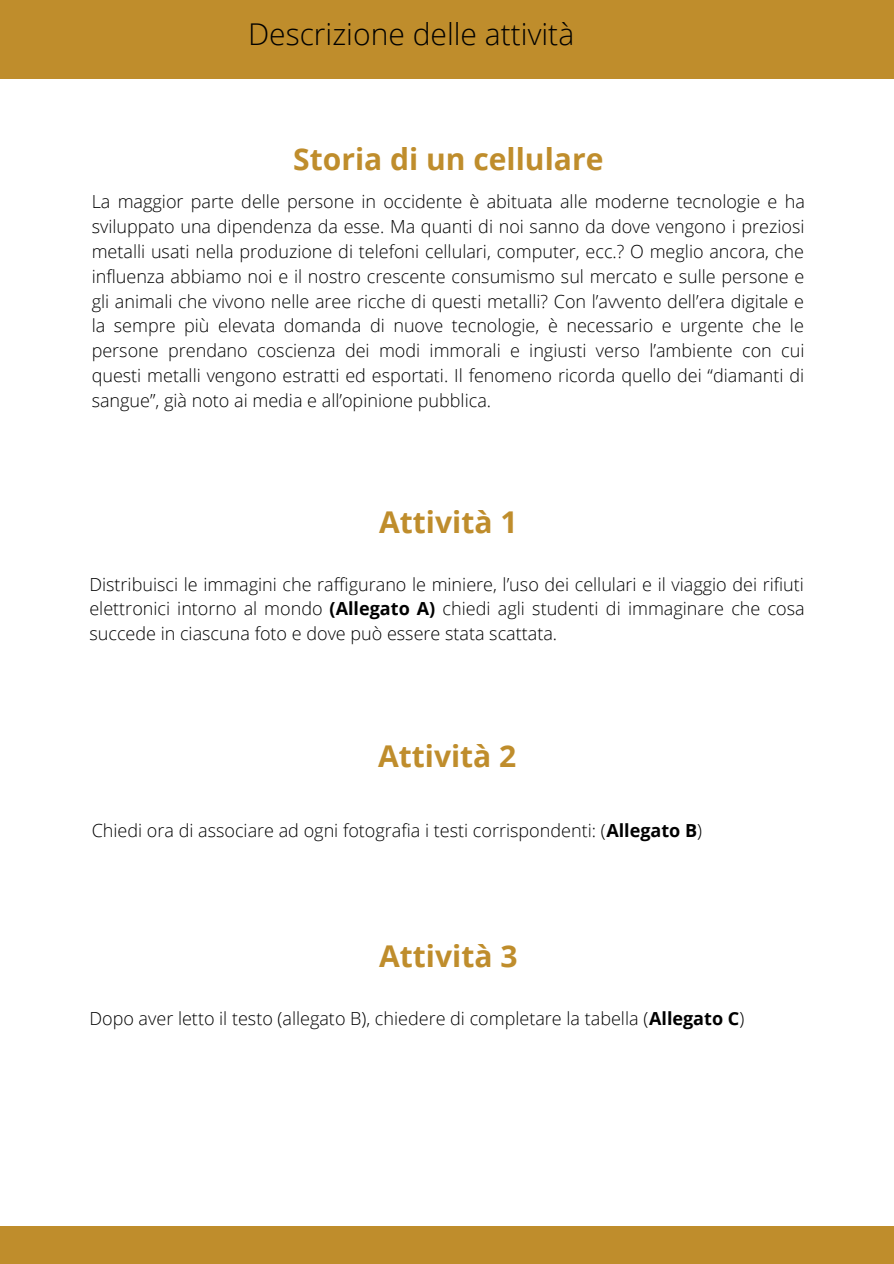
<style>
.page{position:relative;width:894px;height:1264px;background:#fff}
.page>*{position:absolute;margin:0;border:0;box-sizing:border-box;transform-origin:0 0}
.t1{font:700 30px "Open Sans";color:#bf8d2c}
.t2{font:300 30px "Open Sans";color:#000}
.t3{font:300 18px/24.8px "Open Sans";color:#000;text-align:justify}
.s1{font-weight:700}
</style>
<div class="page">
<div style="left:0;top:1226px;width:893px;height:37px;background:#bf8d2c"></div>
<div style="left:0;top:0;width:893px;height:78px;background:#bf8d2c"></div>
<h1 class="t2" style="left:248px;top:13px;width:328px">Descrizione delle attività</h1>
<h1 class="t1" style="left:293px;top:138px;width:311px">Storia di un cellulare</h1>
<p class="t3" style="left:92px;top:189px;width:714px">La maggior parte delle persone in occidente è abituata alle moderne tecnologie e ha sviluppato una dipendenza da esse. Ma quanti di noi sanno da dove vengono i preziosi metalli usati nella produzione di telefoni cellulari, computer, ecc.? O meglio ancora, che influenza abbiamo noi e il nostro crescente consumismo sul mercato e sulle persone e gli animali che vivono nelle aree ricche di questi metalli? Con l’avvento dell’era digitale e la sempre più elevata domanda di nuove tecnologie, è necessario e urgente che le persone prendano coscienza dei modi immorali e ingiusti verso l’ambiente con cui questi metalli vengono estratti ed esportati. Il fenomeno ricorda quello dei “diamanti di sangue”, già noto ai media e all’opinione pubblica.</p>
<h1 class="t1" style="left:379px;top:501px;width:140px">Attività 1</h1>
<p class="t3" style="left:89px;top:571px;width:716px">Distribuisci le immagini che raffigurano le miniere, l’uso dei cellulari e il viaggio dei rifiuti elettronici intorno al mondo <span class="s1">(Allegato A)</span> chiedi agli studenti di immaginare che cosa succede in ciascuna foto e dove può essere stata scattata.</p>
<h1 class="t1" style="left:378px;top:735px;width:140px">Attività 2</h1>
<p class="t3" style="left:92px;top:817px;width:612px">Chiedi ora di associare ad ogni fotografia i testi corrispondenti: (<span class="s1">Allegato B</span>)</p>
<h1 class="t1" style="left:379px;top:935px;width:140px">Attività 3</h1>
<p class="t3" style="left:89px;top:1005px;width:656px">Dopo aver letto il testo (allegato B), chiedere di completare la tabella (<span class="s1">Allegato C</span>)</p>
</div>
